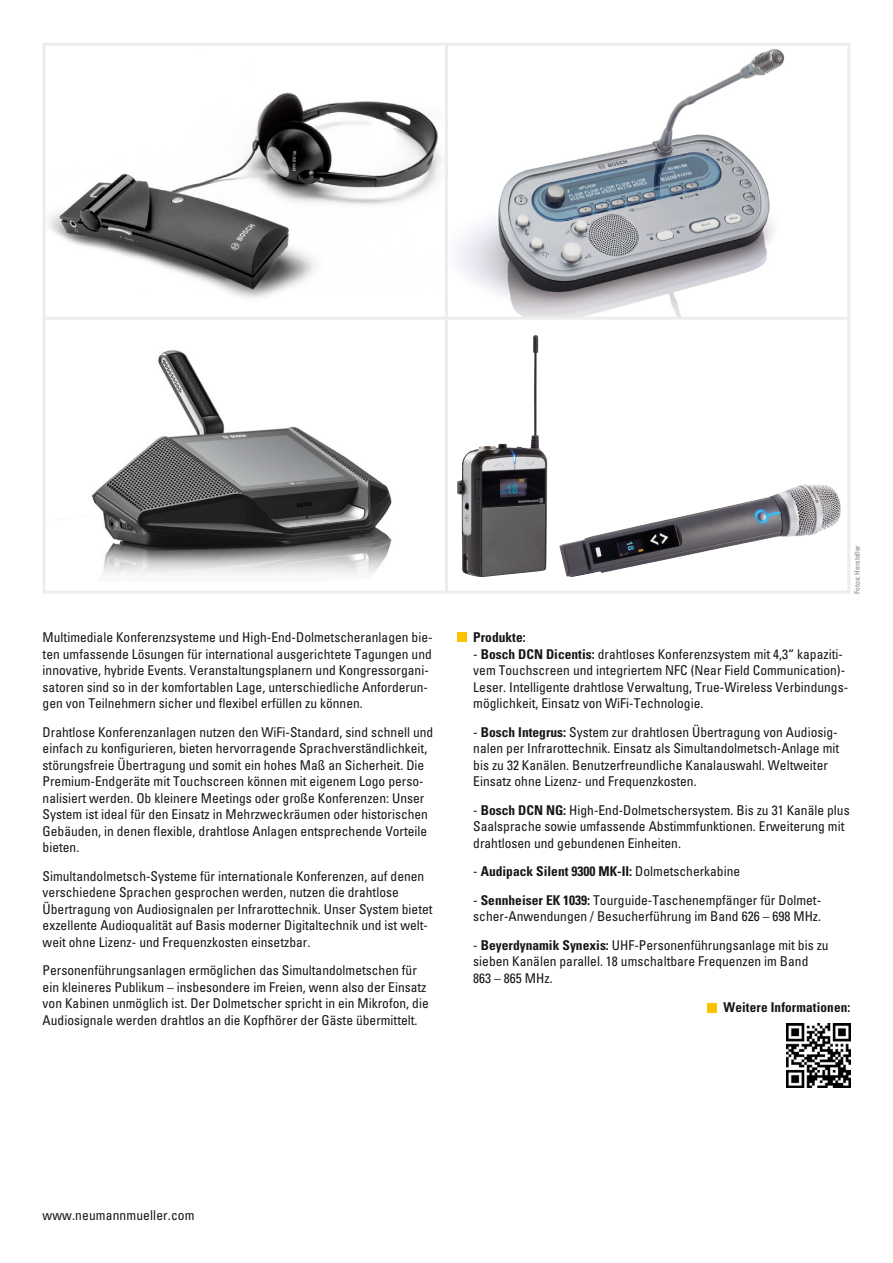
<style>
.page{position:relative;width:893px;height:1263px;background:#fff}
.page>*{position:absolute;margin:0;border:0;box-sizing:border-box;transform-origin:0 0}
.t1{font:condensed 13.5px/16.5px "Univers";color:#151616}
.t2{font:700 condensed 13.5px "Univers";color:#151616}
.t3{font:condensed 7.5px "Univers";color:#818281}
.s1{font-weight:700}
.s2{font-weight:400}
</style>
<div class="page">
<img style="left:48px;top:92px;width:394px;height:484px">
<img style="left:457px;top:48px;width:328px;height:269px">
<hr style="left:445px;top:43px;width:3px;height:551px;background:#eceded">
<hr style="left:43px;top:317px;width:807px;height:3px;background:#eceded">
<img style="left:559px;top:484px;width:282px;height:93px">
<img style="left:457px;top:335px;width:90px;height:242px">
<div style="left:43px;top:43px;width:807px;height:551px;border:3px solid #eceded"></div>
<div style="left:457px;top:632px;width:10px;height:10px;background:#fcc200"></div>
<div style="left:707px;top:1002px;width:10px;height:10px;background:#fcc200"></div>
<img style="left:787px;top:1024px;width:63px;height:63px">
<p class="t1" style="left:43px;top:629px;width:391px">Multimediale Konferenzsysteme und High-End-Dolmetscheranlagen bie&shy;ten umfassende Lösungen für international ausgerichtete Tagungen und innovative, hybride Events. Veranstaltungsplanern und Kongressorgani&shy;satoren sind so in der komfortablen Lage, unterschiedliche Anforderun&shy;gen von Teilnehmern sicher und flexibel erfüllen zu können.</p>
<p class="t1" style="left:43px;top:723px;width:392px">Drahtlose Konferenzanlagen nutzen den WiFi-Standard, sind schnell und einfach zu konfigurieren, bieten hervorragende Sprachverständlichkeit, störungsfreie Übertragung und somit ein hohes Maß an Sicherheit. Die Premium-Endgeräte mit Touchscreen können mit eigenem Logo perso&shy;nalisiert werden. Ob kleinere Meetings oder große Konferenzen: Unser System ist ideal für den Einsatz in Mehrzweckräumen oder historischen Gebäuden, in denen flexible, drahtlose Anlagen entsprechende Vorteile bieten.</p>
<p class="t1" style="left:43px;top:867px;width:391px">Simultandolmetsch-Systeme für internationale Konferenzen, auf denen verschiedene Sprachen gesprochen werden, nutzen die drahtlose Übertragung von Audiosignalen per Infrarottechnik. Unser System bietet exzellente Audioqualität auf Basis moderner Digitaltechnik und ist welt&shy;weit ohne Lizenz- und Frequenzkosten einsetzbar.</p>
<p class="t1" style="left:43px;top:962px;width:388px">Personenführungsanlagen ermöglichen das Simultandolmetschen für ein kleineres Publikum – insbesondere im Freien, wenn also der Einsatz von Kabinen unmöglich ist. Der Dolmetscher spricht in ein Mikrofon, die Audiosignale werden drahtlos an die Kopfhörer der Gäste übermittelt.</p>
<p class="t3" style="left:852px;top:594px;width:51px;rotate:-90deg">Fotos: Hersteller</p>
<p class="t2" style="left:473px;top:629px;width:54px">Produkte:</p>
<p class="t1" style="left:473px;top:645px;width:376px">- <span class="s1">Bosch DCN Dicentis:</span> drahtloses Konferenzsystem mit 4,3“ kapaziti&shy;vem Touchscreen und integriertem NFC (Near Field Communication)- Leser. Intelligente drahtlose Verwaltung, True-Wireless Verbindungs&shy;möglichkeit, Einsatz von WiFi-Technologie.</p>
<p class="t1" style="left:473px;top:723px;width:367px">- <span class="s1">Bosch Integrus:</span> System zur drahtlosen Übertragung von Audiosig&shy;nalen per Infrarottechnik. Einsatz als Simultandolmetsch-Anlage mit bis zu 32 Kanälen. Benutzerfreundliche Kanalauswahl. Weltweiter Einsatz ohne Lizenz- und Frequenzkosten.</p>
<p class="t1" style="left:473px;top:801px;width:378px">- <span class="s1">Bosch DCN NG:</span> High-End-Dolmetschersystem. Bis zu 31 Kanäle plus<br>Saalsprache sowie umfassende Abstimmfunktionen. Erweiterung mit drahtlosen und gebundenen Einheiten.</p>
<p class="t2" style="left:473px;top:863px;width:268px"><span class="s2">-</span> Audipack Silent 9300 MK-II: <span class="s2">Dolmetscherkabine</span></p>
<p class="t1" style="left:473px;top:891px;width:349px">- <span class="s1">Sennheiser EK 1039:</span> Tourguide-Taschenempfänger für Dolmet&shy;scher-Anwendungen / Besucherführung im Band 626 – 698 MHz.</p>
<p class="t1" style="left:473px;top:936px;width:357px">- <span class="s1">Beyerdynamik Synexis:</span> UHF-Personenführungsanlage mit bis zu sieben Kanälen parallel. 18 umschaltbare Frequenzen im Band<br>863 – 865 MHz.</p>
<p class="t2" style="left:723px;top:999px;width:128px">Weitere Informationen:</p>
<p class="t1" style="left:43px;top:1206px;width:154px">www.neumannmueller.com</p>
</div>
